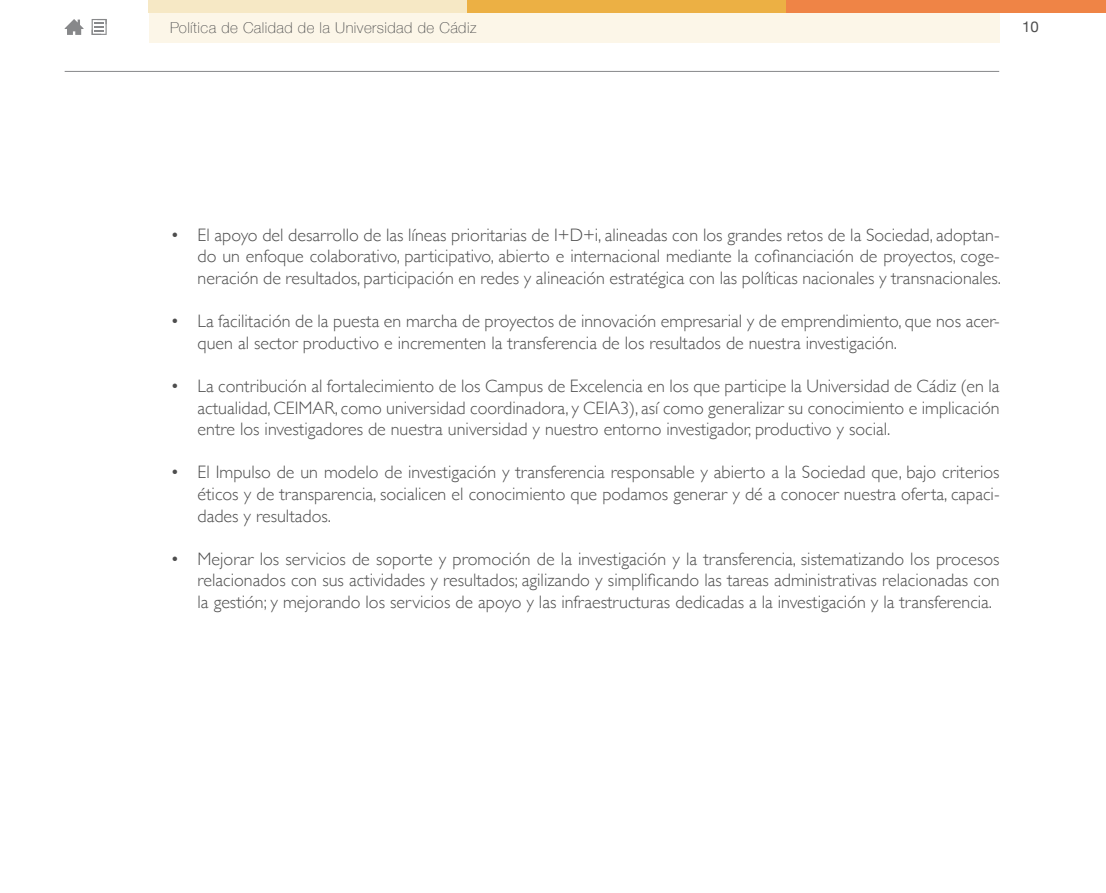
<style>
.page{position:relative;width:1106px;height:893px;background:#fff}
.page>*{position:absolute;margin:0;border:0;box-sizing:border-box;transform-origin:0 0}
.t1{font:300 18px/21.6px "Gill Sans";color:#4f4f4f;text-align:justify}
.t2{font:100 15px "Helvetica Neue";letter-spacing:.03em;color:#4f4f4f}
.t3{font:15px "Helvetica Neue";color:#4f4f4f}
.s1{color:#4e4e4e}
</style>
<div class="page">
<div style="left:149px;top:13px;width:850px;height:30px;background:#fcf6e8"></div>
<div style="left:785px;top:0;width:321px;height:13px;background:#ef8446"></div>
<div style="left:467px;top:0;width:318px;height:13px;background:#ecb044"></div>
<div style="left:149px;top:0;width:318px;height:13px;background:#f6e8c5"></div>
<hr style="left:65px;top:71px;width:934px;height:1px;background:#87888a">
<svg style="left:65px;top:19px;width:19px;height:16px"></svg>
<svg style="left:92px;top:19px;width:15px;height:16px"></svg>
<p class="t2" style="left:170px;top:16px;width:308px">Política de Calidad de la Universidad de Cádiz</p>
<p class="t3" style="left:1022px;top:16px;width:18px">10</p>
<p class="t1" style="left:198px;top:223px;width:805px;text-indent:-27px"><span class="s1">•</span> El apoyo del desarrollo de las líneas prioritarias de I+D+i, alineadas con los grandes retos de la Sociedad, adoptan&shy;do un enfoque colaborativo, participativo, abierto e internacional mediante la cofinanciación de proyectos, coge&shy;neración de resultados, participación en redes y alineación estratégica con las políticas nacionales y transnacionales.</p>
<p class="t1" style="left:198px;top:310px;width:803px;text-indent:-27px"><span class="s1">•</span> La facilitación de la puesta en marcha de proyectos de innovación empresarial y de emprendimiento, que nos acer&shy;quen al sector productivo e incrementen la transferencia de los resultados de nuestra investigación.</p>
<p class="t1" style="left:198px;top:374px;width:803px;text-indent:-27px"><span class="s1">•</span> La contribución al fortalecimiento de los Campus de Excelencia en los que participe la Universidad de Cádiz (en la actualidad, CEIMAR, como universidad coordinadora, y CEIA3), así como generalizar su conocimiento e implicación entre los investigadores de nuestra universidad y nuestro entorno investigador, productivo y social.</p>
<p class="t1" style="left:198px;top:461px;width:803px;text-indent:-27px"><span class="s1">•</span> El Impulso de un modelo de investigación y transferencia responsable y abierto a la Sociedad que, bajo criterios éticos y de transparencia, socialicen el conocimiento que podamos generar y dé a conocer nuestra oferta, capaci&shy;dades y resultados.</p>
<p class="t1" style="left:198px;top:547px;width:803px;text-indent:-27px"><span class="s1">•</span> Mejorar los servicios de soporte y promoción de la investigación y la transferencia, sistematizando los procesos relacionados con sus actividades y resultados; agilizando y simplificando las tareas administrativas relacionadas con la gestión; y mejorando los servicios de apoyo y las infraestructuras dedicadas a la investigación y la transferencia.</p>
</div>
